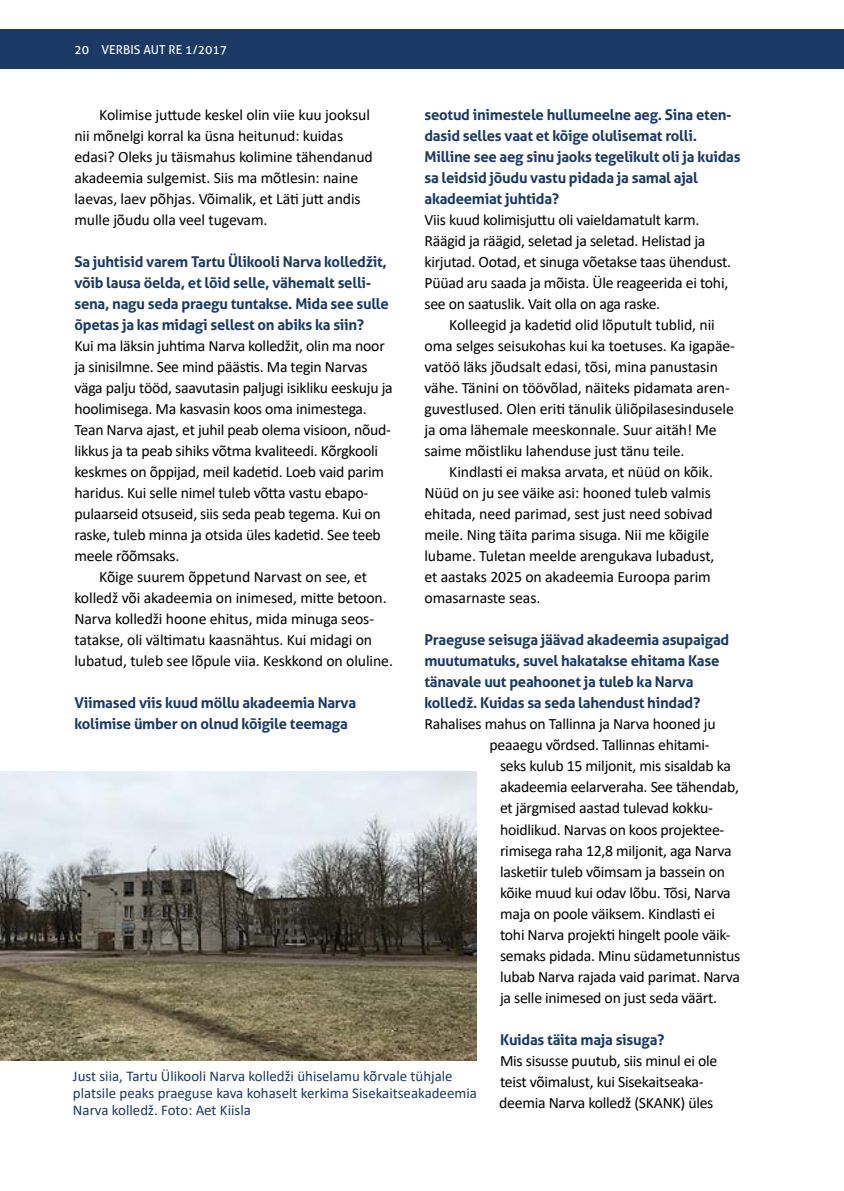
<style>
.page{position:relative;width:844px;height:1191px;background:#fff}
.page>*{position:absolute;margin:0;border:0;box-sizing:border-box;transform-origin:0 0}
.t1{font:15.75px/21px "Calibri";letter-spacing:-.015em;color:#000}
.t2{font:700 14.88px/21px "Aller";letter-spacing:-.015em;color:#1a3a65}
.t3{font:14.88px/16.6px "Calibri";color:#1a3a65}
.t4{font:12.25px "Aller";color:#fff}
</style>
<div class="page">
<div style="left:0;top:29px;width:843px;height:40px;background:#1a3a65"></div>
<img style="left:0;top:771px;width:477px;height:289px">
<p class="t4" style="left:74px;top:42px;width:154px">20 VERBIS AUT RE 1/2017</p>
<p class="t2" style="left:424px;top:104px;width:317px">seotud inimestele hullumeelne aeg. Sina eten&shy;dasid selles vaat et kõige olulisemat rolli.<br>Milline see aeg sinu jaoks tegelikult oli ja kuidas sa leidsid jõudu vastu pidada ja samal ajal akadeemiat juhtida?</p>
<p class="t1" style="left:424px;top:209px;width:308px">Viis kuud kolimisjuttu oli vaieldamatult karm.<br>Räägid ja räägid, seletad ja seletad. Helistad ja kirjutad. Ootad, et sinuga võetakse taas ühendust.<br>Püüad aru saada ja mõista. Üle reageerida ei tohi, see on saatuslik. Vait olla on aga raske.</p>
<p class="t1" style="left:424px;top:314px;width:312px;text-indent:25px">Kolleegid ja kadetid olid lõputult tublid, nii oma selges seisukohas kui ka toetuses. Ka igapäe&shy;vatöö läks jõudsalt edasi, tõsi, mina panustasin vähe. Tänini on töövõlad, näiteks pidamata aren&shy;guvestlused. Olen eriti tänulik üliõpilasesindusele ja oma lähemale meeskonnale. Suur aitäh! Me saime mõistliku lahenduse just tänu teile.</p>
<p class="t1" style="left:424px;top:461px;width:291px;text-indent:25px">Kindlasti ei maksa arvata, et nüüd on kõik.<br>Nüüd on ju see väike asi: hooned tuleb valmis ehitada, need parimad, sest just need sobivad meile. Ning täita parima sisuga. Nii me kõigile lubame. Tuletan meelde arengukava lubadust, et aastaks 2025 on akadeemia Euroopa parim omasarnaste seas.</p>
<p class="t2" style="left:424px;top:629px;width:306px">Praeguse seisuga jäävad akadeemia asupaigad muutumatuks, suvel hakatakse ehitama Kase tänavale uut peahoonet ja tuleb ka Narva kolledž. Kuidas sa seda lahendust hindad?</p>
<p class="t1" style="left:424px;top:713px;width:292px">Rahalises mahus on Tallinna ja Narva hooned ju</p>
<p class="t1" style="left:489px;top:734px;width:221px">peaaegu võrdsed. Tallinnas ehitami-</p>
<p class="t1" style="left:500px;top:755px;width:232px">seks kulub 15 miljonit, mis sisaldab ka</p>
<p class="t1" style="left:500px;top:776px;width:240px">akadeemia eelarveraha. See tähendab,</p>
<p class="t1" style="left:500px;top:797px;width:214px">et järgmised aastad tulevad kokku-</p>
<p class="t1" style="left:500px;top:818px;width:226px">hoidlikud. Narvas on koos projektee-</p>
<p class="t1" style="left:500px;top:839px;width:233px">rimisega raha 12,8 miljonit, aga Narva</p>
<p class="t1" style="left:500px;top:860px;width:226px">lasketiir tuleb võimsam ja bassein on</p>
<p class="t1" style="left:500px;top:881px;width:232px">kõike muud kui odav lõbu. Tõsi, Narva</p>
<p class="t1" style="left:500px;top:902px;width:216px">maja on poole väiksem. Kindlasti ei</p>
<p class="t1" style="left:500px;top:923px;width:232px">tohi Narva projekti hingelt poole väik-</p>
<p class="t1" style="left:500px;top:944px;width:242px">semaks pidada. Minu südametunnistus</p>
<p class="t1" style="left:500px;top:965px;width:241px">lubab Narva rajada vaid parimat. Narva</p>
<p class="t1" style="left:500px;top:986px;width:218px">ja selle inimesed on just seda väärt.</p>
<p class="t2" style="left:500px;top:1028px;width:166px">Kuidas täita maja sisuga?</p>
<p class="t1" style="left:499px;top:1049px;width:219px">Mis sisusse puutub, siis minul ei ole teist võimalust, kui Sisekaitseaka&shy;deemia Narva kolledž (SKANK) üles</p>
<p class="t1" style="left:74px;top:104px;width:300px;text-indent:25px">Kolimise juttude keskel olin viie kuu jooksul nii mõnelgi korral ka üsna heitunud: kuidas edasi? Oleks ju täismahus kolimine tähendanud akadeemia sulgemist. Siis ma mõtlesin: naine laevas, laev põhjas. Võimalik, et Läti jutt andis mulle jõudu olla veel tugevam.</p>
<p class="t2" style="left:74px;top:251px;width:316px">Sa juhtisid varem Tartu Ülikooli Narva kolledžit, võib lausa öelda, et lõid selle, vähemalt selli&shy;sena, nagu seda praegu tuntakse. Mida see sulle õpetas ja kas midagi sellest on abiks ka siin?</p>
<p class="t1" style="left:74px;top:335px;width:312px">Kui ma läksin juhtima Narva kolledžit, olin ma noor</p>
<p class="t1" style="left:74px;top:356px;width:294px">ja sinisilmne. See mind päästis. Ma tegin Narvas</p>
<p class="t1" style="left:74px;top:377px;width:320px">väga palju tööd, saavutasin paljugi isikliku eeskuju ja</p>
<p class="t1" style="left:74px;top:398px;width:294px">hoolimisega. Ma kasvasin koos oma inimestega.</p>
<p class="t1" style="left:74px;top:419px;width:318px">Tean Narva ajast, et juhil peab olema visioon, nõud-</p>
<p class="t1" style="left:74px;top:440px;width:305px">likkus ja ta peab sihiks võtma kvaliteedi. Kõrgkooli</p>
<p class="t1" style="left:74px;top:461px;width:311px">keskmes on õppijad, meil kadetid. Loeb vaid parim</p>
<p class="t1" style="left:74px;top:482px;width:295px">haridus. Kui selle nimel tuleb võtta vastu ebapo-</p>
<p class="t1" style="left:74px;top:503px;width:307px">pulaarseid otsuseid, siis seda peab tegema. Kui on</p>
<p class="t1" style="left:74px;top:524px;width:308px">raske, tuleb minna ja otsida üles kadetid. See teeb</p>
<p class="t1" style="left:74px;top:545px;width:106px">meele rõõmsaks.</p>
<p class="t1" style="left:99px;top:566px;width:269px">Kõige suurem õppetund Narvast on see, et</p>
<p class="t1" style="left:74px;top:587px;width:314px">kolledž või akadeemia on inimesed, mitte betoon.</p>
<p class="t1" style="left:74px;top:608px;width:301px">Narva kolledži hoone ehitus, mida minuga seos-</p>
<p class="t1" style="left:74px;top:629px;width:299px">tatakse, oli vältimatu kaasnähtus. Kui midagi on</p>
<p class="t1" style="left:74px;top:650px;width:320px">lubatud, tuleb see lõpule viia. Keskkond on oluline.</p>
<p class="t2" style="left:74px;top:692px;width:283px">Viimased viis kuud möllu akadeemia Narva kolimise ümber on olnud kõigile teemaga</p>
<p class="t3" style="left:73px;top:1067px;width:405px">Just siia, Tartu Ülikooli Narva kolledži ühiselamu kõrvale tühjale platsile peaks praeguse kava kohaselt kerkima Sisekaitseakadeemia<br>Narva kolledž. Foto: Aet Kiisla</p>
</div>
